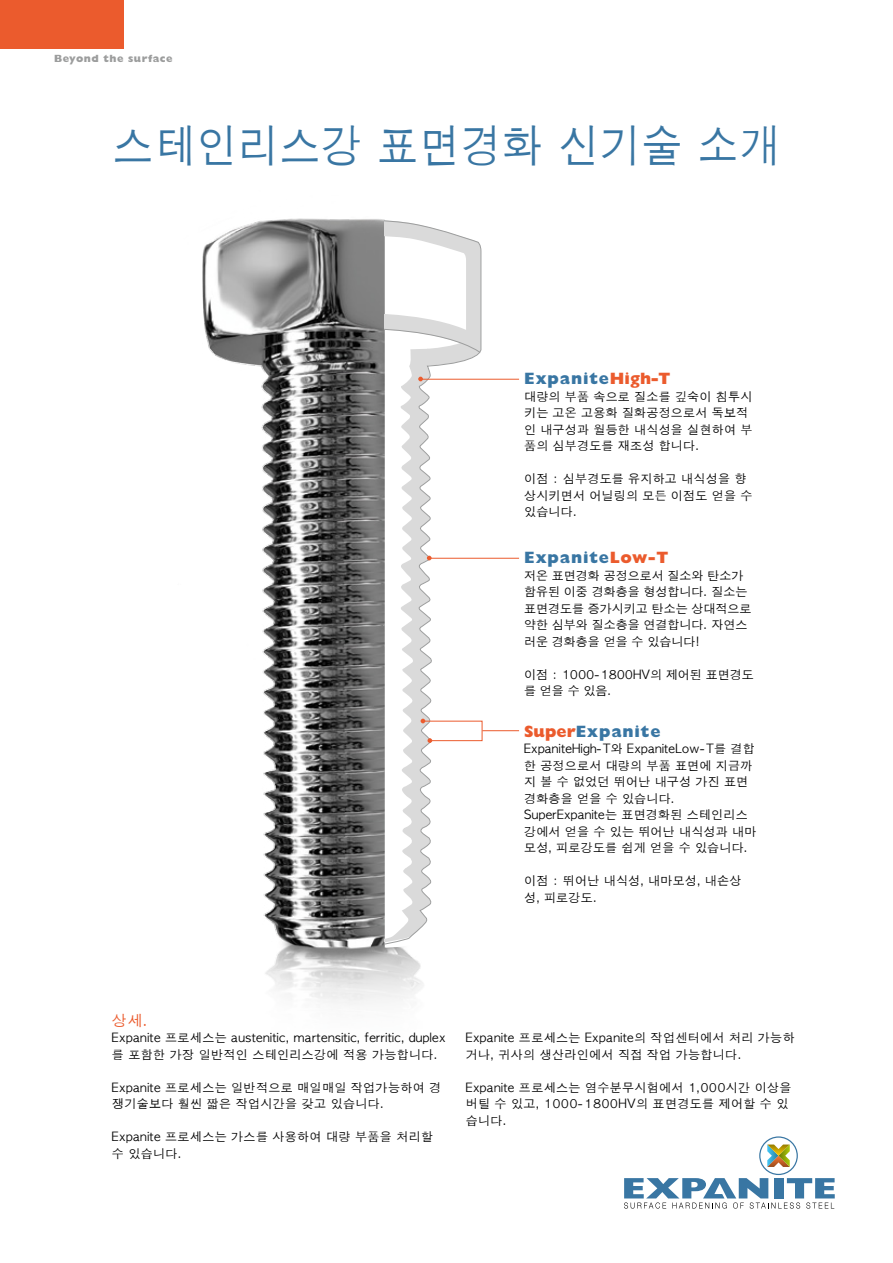
<style>
.page{position:relative;width:893px;height:1263px;background:#fff}
.page>*{position:absolute;margin:0;border:0;box-sizing:border-box;transform-origin:0 0}
.t1{font:45px "Apple Gothic";letter-spacing:.03em;color:#3976a3;scale:.9 1}
.t2{font:800 16.5px "Gill Sans";letter-spacing:.05em;color:#3976a3}
.t3{font:15px "Apple Gothic";color:#eb5b2d}
.t4{font:12px/16.5px "Apple Gothic";letter-spacing:.02em;color:#000}
.t5{font:12px/16.5px "Apple Gothic";color:#000}
.t6{font:800 10.5px "Gill Sans";letter-spacing:.05em;color:#9c9d9d}
.s1{color:#eb5b2d}
</style>
<div class="page">
<svg style="left:624px;top:1136px;width:211px;height:72px"></svg>
<img style="left:202px;top:218px;width:221px;height:787px">
<hr style="left:421px;top:379px;width:98px;height:1px;background:#eb5b2d">
<hr style="left:429px;top:558px;width:90px;height:1px;background:#eb5b2d">
<hr style="left:482px;top:730px;width:37px;height:1px;background:#eb5b2d">
<svg style="left:385px;top:218px;width:98px;height:727px"></svg>
<div style="left:0;top:0;width:123px;height:49px;background:#eb5b2d"></div>
<p class="t6" style="left:54px;top:52px;width:120px">Beyond the surface</p>
<h1 class="t1" style="left:113px;top:120px;width:743px">스테인리스강 표면경화 신기술 소개</h1>
<h2 class="t2" style="left:524px;top:369px;width:148px">Expanite<span class="s1">High-T</span></h2>
<p class="t4" style="left:524px;top:388px;width:230px">대량의 부품 속으로 질소를 깊숙이 침투시 키는 고온 고용화 질화공정으로서 독보적 인 내구성과 월등한 내식성을 실현하여 부 품의 심부경도를 재조성 합니다.</p>
<p class="t4" style="left:524px;top:471px;width:230px">이점 : 심부경도를 유지하고 내식성을 향 상시키면서 어닐링의 모든 이점도 얻을 수 있습니다.</p>
<h2 class="t2" style="left:524px;top:548px;width:146px">Expanite<span class="s1">Low-T</span></h2>
<p class="t5" style="left:524px;top:567px;width:229px">저온 표면경화 공정으로서 질소와 탄소가 함유된 이중 경화층을 형성합니다. 질소는 표면경도를 증가시키고 탄소는 상대적으로 약한 심부와 질소층을 연결합니다. 자연스 러운 경화층을 얻을 수 있습니다!</p>
<p class="t5" style="left:524px;top:666px;width:231px">이점 : 1000-1800HV의 제어된 표면경도 를 얻을 수 있음.</p>
<h2 class="t2" style="left:524px;top:722px;width:138px"><span class="s1">Super</span>Expanite</h2>
<p class="t4" style="left:524px;top:741px;width:234px">ExpaniteHigh-T와 ExpaniteLow-T를 결합 한 공정으로서 대량의 부품 표면에 지금까 지 볼 수 없었던 뛰어난 내구성 가진 표면 경화층을 얻을 수 있습니다.<br>SuperExpanite는 표면경화된 스테인리스 강에서 얻을 수 있는 뛰어난 내식성과 내마 모성, 피로강도를 쉽게 얻을 수 있습니다.</p>
<p class="t4" style="left:524px;top:873px;width:219px">이점 : 뛰어난 내식성, 내마모성, 내손상 성, 피로강도.</p>
<p class="t3" style="left:112px;top:1012px;width:38px">상세.</p>
<p class="t4" style="left:112px;top:1030px;width:335px">Expanite 프로세스는 austenitic, martensitic, ferritic, duplex 를 포함한 가장 일반적인 스테인리스강에 적용 가능합니다.</p>
<p class="t4" style="left:112px;top:1079px;width:331px">Expanite 프로세스는 일반적으로 매일매일 작업가능하여 경 쟁기술보다 훨씬 짧은 작업시간을 갖고 있습니다.</p>
<p class="t4" style="left:112px;top:1129px;width:323px">Expanite 프로세스는 가스를 사용하여 대량 부품을 처리할 수 있습니다.</p>
<p class="t4" style="left:466px;top:1030px;width:330px">Expanite 프로세스는 Expanite의 작업센터에서 처리 가능하 거나, 귀사의 생산라인에서 직접 작업 가능합니다.</p>
<p class="t4" style="left:466px;top:1079px;width:327px">Expanite 프로세스는 염수분무시험에서 1,000시간 이상을 버틸 수 있고, 1000-1800HV의 표면경도를 제어할 수 있 습니다.</p>
</div>
